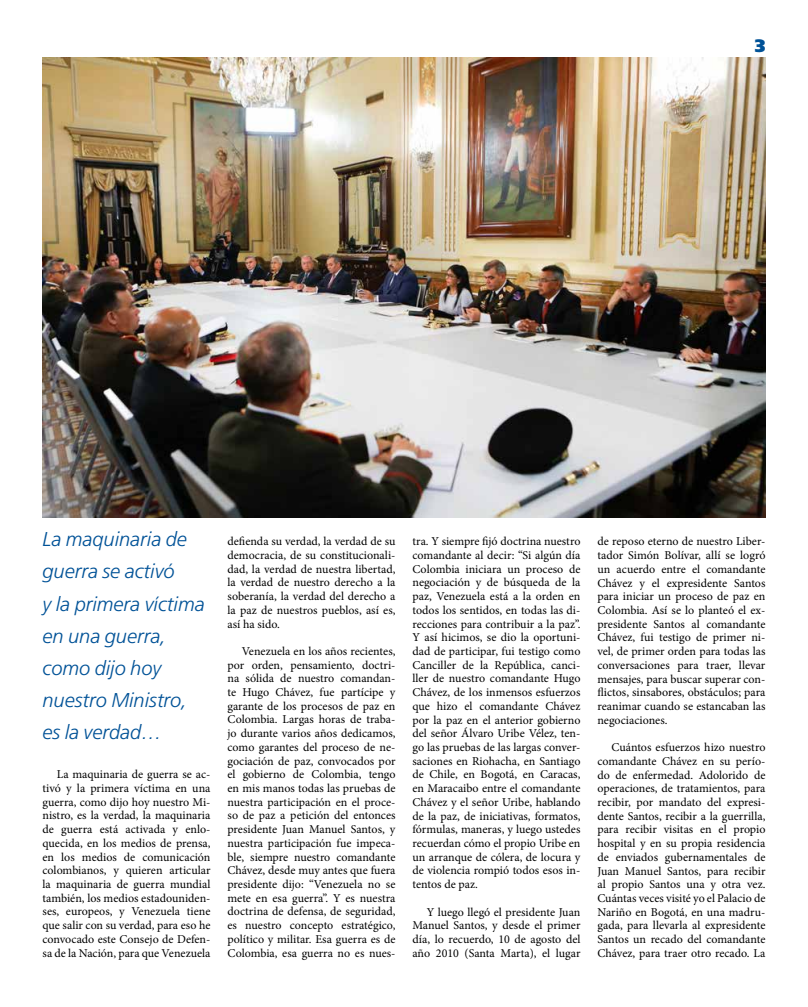
<style>
.page{position:relative;width:808px;height:1007px;background:#fff}
.page>*{position:absolute;margin:0;border:0;box-sizing:border-box;transform-origin:0 0}
.t1{font:italic 300 20px/32px "Frutiger LT Std";color:#005297}
.t2{font:900 18px "Frutiger LT Std";color:#005297}
.t3{font:12px/13.7px "Minion Pro";color:#000;text-align:justify}
</style>
<div class="page">
<hr style="left:43px;top:57px;width:722px;height:1px;background:#005297">
<img style="left:43px;top:58px;width:722px;height:459px">
<h2 class="t2" style="left:755px;top:35px;width:12px">3</h2>
<h1 class="t1" style="left:43px;top:523px;width:164px">La maquinaria de guerra se activó<br>y la primera víctima en una guerra, como dijo hoy nuestro Ministro, es la verdad…</h1>
<p class="t3" style="left:43px;top:767px;width:169px;text-indent:14px">La maquinaria de guerra se ac&shy;tivó y la primera víctima en una guerra, como dijo hoy nuestro Mi&shy;nistro, es la verdad, la maquinaria de guerra está activada y enlo&shy;quecida, en los medios de prensa, en los medios de comunicación colombianos, y quieren articular la maquinaria de guerra mundial también, los medios estadouniden&shy;ses, europeos, y Venezuela tiene que salir con su verdad, para eso he convocado este Consejo de Defen&shy;sa de la Nación, para que Venezuela</p>
<p class="t3" style="left:227px;top:534px;width:169px">defienda su verdad, la verdad de su democracia, de su constitucionali&shy;dad, la verdad de nuestra libertad, la verdad de nuestro derecho a la soberanía, la verdad del derecho a la paz de nuestros pueblos, así es, así ha sido.</p>
<p class="t3" style="left:227px;top:644px;width:169px;text-indent:14px">Venezuela en los años recientes, por orden, pensamiento, doctri&shy;na sólida de nuestro comandan&shy;te Hugo Chávez, fue partícipe y garante de los procesos de paz en Colombia. Largas horas de traba&shy;jo durante varios años dedicamos, como garantes del proceso de ne&shy;gociación de paz, convocados por el gobierno de Colombia, tengo en mis manos todas las pruebas de nuestra participación en el proce&shy;so de paz a petición del entonces presidente Juan Manuel Santos, y nuestra participación fue impeca&shy;ble, siempre nuestro comandante Chávez, desde muy antes que fuera presidente dijo: “Venezuela no se mete en esa guerra”. Y es nuestra doctrina de defensa, de seguridad, es nuestro concepto estratégico, político y militar. Esa guerra es de Colombia, esa guerra no es nues-</p>
<p class="t3" style="left:412px;top:534px;width:169px">tra. Y siempre fijó doctrina nuestro comandante al decir: “Si algún día Colombia iniciara un proceso de negociación y de búsqueda de la paz, Venezuela está a la orden en todos los sentidos, en todas las di&shy;recciones para contribuir a la paz”.<br>Y así hicimos, se dio la oportuni&shy;dad de participar, fui testigo como Canciller de la República, canci&shy;ller de nuestro comandante Hugo Chávez, de los inmensos esfuerzos que hizo el comandante Chávez por la paz en el anterior gobierno del señor Álvaro Uribe Vélez, ten&shy;go las pruebas de las largas conver&shy;saciones en Riohacha, en Santiago de Chile, en Bogotá, en Caracas, en Maracaibo entre el comandante Chávez y el señor Uribe, hablando de la paz, de iniciativas, formatos, fórmulas, maneras, y luego ustedes recuerdan cómo el propio Uribe en un arranque de cólera, de locura y de violencia rompió todos esos in&shy;tentos de paz.</p>
<p class="t3" style="left:412px;top:904px;width:169px;text-indent:14px">Y luego llegó el presidente Juan Manuel Santos, y desde el primer día, lo recuerdo, 10 de agosto del año 2010 (Santa Marta), el lugar</p>
<p class="t3" style="left:597px;top:534px;width:169px">de reposo eterno de nuestro Liber&shy;tador Simón Bolívar, allí se logró un acuerdo entre el comandante Chávez y el expresidente Santos para iniciar un proceso de paz en Colombia. Así se lo planteó el ex&shy;presidente Santos al comandante Chávez, fui testigo de primer ni&shy;vel, de primer orden para todas las conversaciones para traer, llevar mensajes, para buscar superar con&shy;flictos, sinsabores, obstáculos; para reanimar cuando se estancaban las negociaciones.</p>
<p class="t3" style="left:597px;top:740px;width:169px;text-indent:14px">Cuántos esfuerzos hizo nuestro comandante Chávez en su perío&shy;do de enfermedad. Adolorido de operaciones, de tratamientos, para recibir, por mandato del expresi&shy;dente Santos, recibir a la guerrilla, para recibir visitas en el propio hospital y en su propia residencia de enviados gubernamentales de Juan Manuel Santos, para recibir al propio Santos una y otra vez.<br>Cuántas veces visité yo el Palacio de Nariño en Bogotá, en una madru&shy;gada, para llevarla al expresidente Santos un recado del comandante Chávez, para traer otro recado. La</p>
</div>
